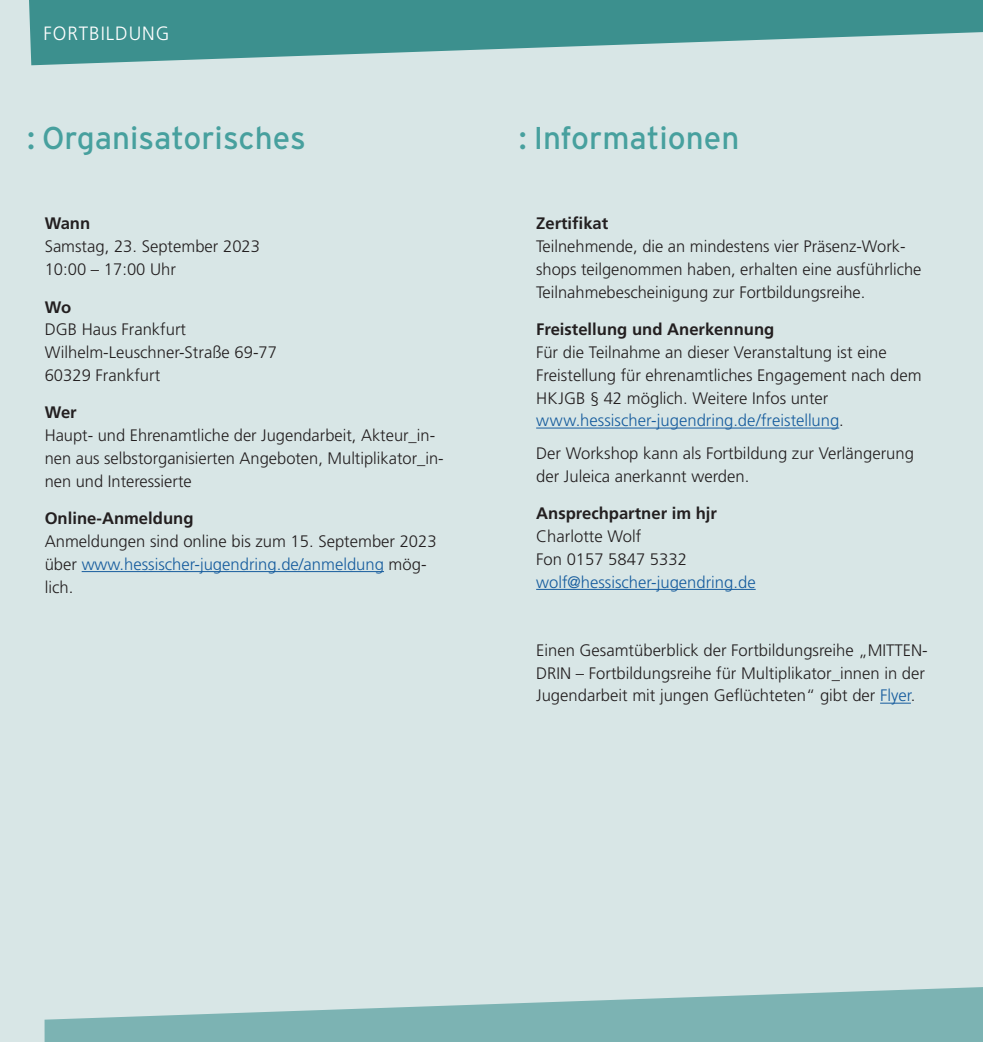
<style>
.page{position:relative;width:983px;height:1042px;background:#fff}
.page>*{position:absolute;margin:0;border:0;box-sizing:border-box;transform-origin:0 0}
.t1{font:31.5px "Interstate";color:#47a09e}
.t2{font:300 19.25px "Frutiger LT Std";letter-spacing:.05em;color:#fff}
.t3{font:300 16.62px/22.8px "Frutiger LT Std";color:#231f20}
.t4{font:700 16.62px "Frutiger LT Std";color:#231f20}
.t5{font:300 16.62px "Frutiger LT Std";color:#175d9e}
.s1{color:#175d9e}
</style>
<div class="page">
<div style="left:0;top:0;width:982px;height:1042px;background:#d8e6e6"></div>
<hr style="left:536px;top:428px;width:303px;height:1px;background:#175d9e">
<hr style="left:536px;top:589px;width:219px;height:1px;background:#175d9e">
<hr style="left:879px;top:703px;width:31px;height:1px;background:#175d9e">
<svg style="left:29px;top:0;width:953px;height:65px;fill:#3c908e"></svg>
<svg style="left:45px;top:987px;width:937px;height:55px;fill:#7cb3b3"></svg>
<hr style="left:82px;top:571px;width:302px;height:1px;background:#175d9e">
<p class="t2" style="left:43px;top:23px;width:127px">FORTBILDUNG</p>
<h1 class="t1" style="left:27px;top:119px;width:280px">: Organisatorisches</h1>
<p class="t4" style="left:45px;top:214px;width:47px">Wann</p>
<p class="t3" style="left:45px;top:235px;width:217px">Samstag, 23. September 2023<br>10:00 – 17:00 Uhr</p>
<p class="t4" style="left:45px;top:297px;width:28px">Wo</p>
<p class="t3" style="left:45px;top:318px;width:234px">DGB Haus Frankfurt<br>Wilhelm-Leuschner-Straße 69-77<br>60329 Frankfurt</p>
<p class="t4" style="left:45px;top:403px;width:34px">Wer</p>
<p class="t3" style="left:45px;top:424px;width:400px">Haupt- und Ehrenamtliche der Jugendarbeit, Akteur_in&shy;nen aus selbstorganisierten Angeboten, Multiplikator_in&shy;nen und Interessierte</p>
<p class="t4" style="left:45px;top:509px;width:150px">Online-Anmeldung</p>
<p class="t3" style="left:45px;top:530px;width:393px">Anmeldungen sind online bis zum 15. September 2023 über <span class="s1">www.hessischer-jugendring.de/anmeldung</span> mög&shy;lich.</p>
<h1 class="t1" style="left:518px;top:119px;width:222px">: Informationen</h1>
<p class="t4" style="left:536px;top:214px;width:74px">Zertifikat</p>
<p class="t3" style="left:536px;top:235px;width:387px">Teilnehmende, die an mindestens vier Präsenz-Work&shy;shops teilgenommen haben, erhalten eine ausführliche<br>Teilnahmebescheinigung zur Fortbildungsreihe.</p>
<p class="t4" style="left:536px;top:320px;width:240px">Freistellung und Anerkennung</p>
<p class="t3" style="left:536px;top:341px;width:387px">Für die Teilnahme an dieser Veranstaltung ist eine Freistellung für ehrenamtliches Engagement nach dem HKJGB § 42 möglich. Weitere Infos unter <span class="s1">www.hessischer-jugendring.de/freistellung</span>.</p>
<p class="t3" style="left:536px;top:442px;width:379px">Der Workshop kann als Fortbildung zur Verlängerung der Juleica anerkannt werden.</p>
<p class="t4" style="left:536px;top:504px;width:182px">Ansprechpartner im hjr</p>
<p class="t3" style="left:536px;top:525px;width:152px">Charlotte Wolf<br>Fon 0157 5847 5332</p>
<p class="t5" style="left:536px;top:572px;width:221px">wolf@hessischer-jugendring.de</p>
<p class="t3" style="left:536px;top:639px;width:393px">Einen Gesamtüberblick der Fortbildungsreihe „MITTEN-<br>DRIN – Fortbildungsreihe für Multiplikator_innen in der<br>Jugendarbeit mit jungen Geflüchteten“ gibt der <span class="s1">Flyer</span>.</p>
</div>
